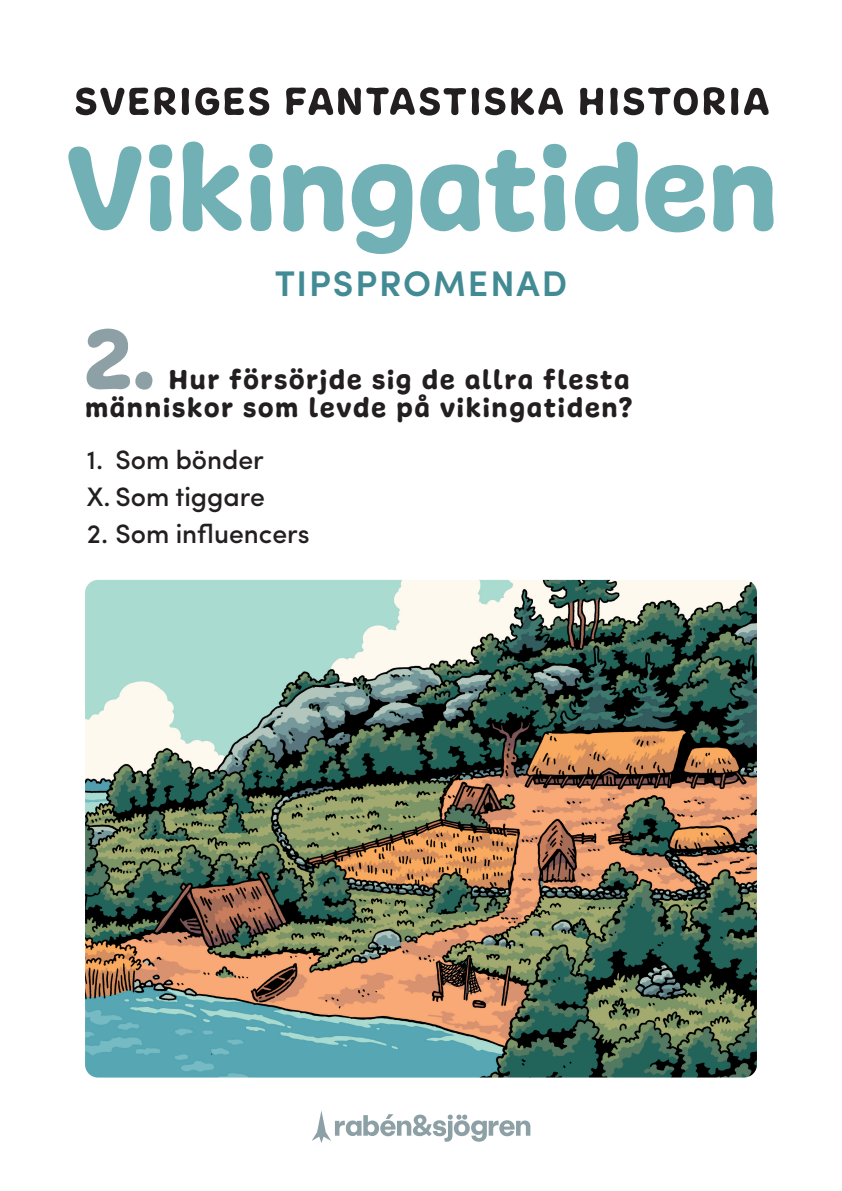
<style>
.page{position:relative;width:842px;height:1191px;background:#fff}
.page>*{position:absolute;margin:0;border:0;box-sizing:border-box;transform-origin:0 0}
.Kapitelrubrik_centre{font:90px "Freude";color:#8da0a6}
.t1{font:600 35.7px "Sofia Pro";letter-spacing:.055em;color:#438b94}
.Kapitelrubrik_centre-2{font:29px/28.8px "Freude";letter-spacing:.06em;color:#231f20;text-align:right}
.Bröd_Sofia_Pro_Mediu{font:500 26.7px "Sofia Pro";color:#231f20}
</style>
<div class="page">
<svg style="left:312px;top:1111px;width:218px;height:32px"></svg>
<svg style="left:68px;top:142px;width:705px;height:112px"></svg>
<svg style="left:76px;top:87px;width:693px;height:29px"></svg>
<img style="left:85px;top:580px;width:672px;height:497px">
<p class="t1" style="left:275px;top:256px;width:294px">TIPSPROMENAD</p>
<p class="Kapitelrubrik_centre" style="left:85px;top:303px;width:73px">2.</p>
<p class="Kapitelrubrik_centre-2" style="left:85px;top:365px;width:549px">Hur försörjde sig de allra flesta människor som levde på vikingatiden?</p>
<p class="Bröd_Sofia_Pro_Mediu" style="left:87px;top:439px;width:179px">1. Som bönder</p>
<p class="Bröd_Sofia_Pro_Mediu" style="left:87px;top:476px;width:180px">X. Som tiggare</p>
<p class="Bröd_Sofia_Pro_Mediu" style="left:87px;top:514px;width:224px">2. Som influencers</p>
</div>
